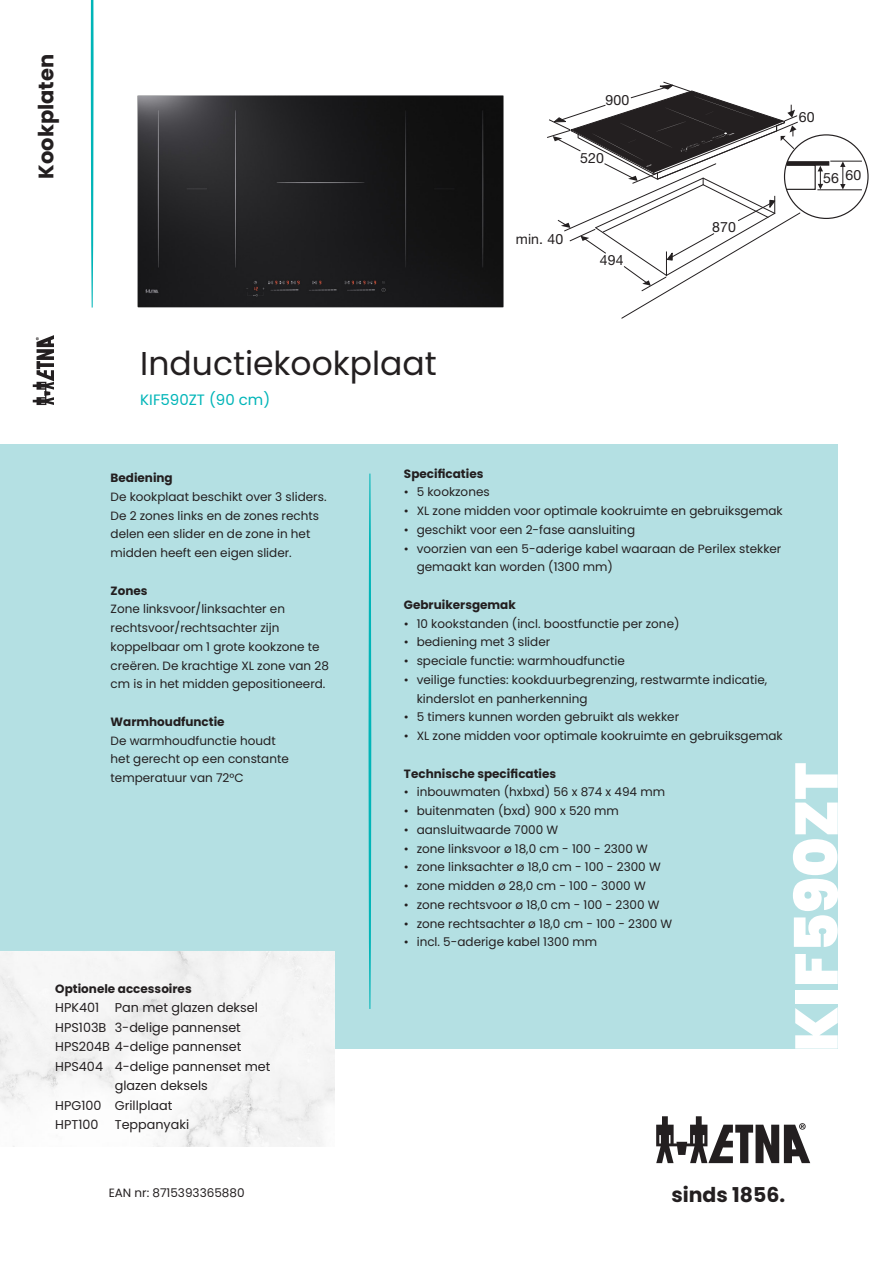
<style>
.page{position:relative;width:893px;height:1263px;background:#fff}
.page>*{position:absolute;margin:0;border:0;box-sizing:border-box;transform-origin:0 0}
.EAN_NR_nieuwe_basis{font:900 60px "Poppins";color:#fff}
.Commerciële_naam{font:33px "Poppins";color:#231f20}
.t1{font:700 21px "Poppins";color:#231f20}
.t2{font:700 20.4px "Poppins";color:#231f20}
.Typenummer___afmeting{font:15px "Poppins";color:#00b5b8}
.t3{font:14.1px "Helvetica Neue LT Std";letter-spacing:.01em;color:#231f20}
.Optionele_accessoires{font:12.75px/19.5px "Poppins";color:#231f20;text-align:center}
.USP{font:12px/18.8px "Poppins";color:#231f20}
.producttekst_tussenkop{font:700 12px "Poppins";color:#231f20}
.producttekst_bullet{font:12px "Poppins";color:#231f20}
</style>
<div class="page">
<svg style="left:91px;top:0;width:3px;height:308px"></svg>
<svg style="left:33px;top:335px;width:21px;height:70px"></svg>
<div style="left:0;top:444px;width:838px;height:605px;background:#b4e0e3"></div>
<svg style="left:369px;top:474px;width:2px;height:535px"></svg>
<svg style="left:656px;top:1116px;width:154px;height:47px"></svg>
<div style="left:0;top:951px;width:334px;height:195px;background:#f5f5f5"></div>
<hr style="left:817px;top:189px;width:45px;height:1px;background:#231f20">
<hr style="left:830px;top:161px;width:32px;height:1px;background:#231f20">
<svg style="left:840px;top:161px;width:5px;height:29px"></svg>
<svg style="left:547px;top:82px;width:283px;height:237px"></svg>
<img style="left:137px;top:95px;width:367px;height:213px">
<h3 class="t1" style="left:34px;top:179px;width:126px;rotate:-90deg">Kookplaten</h3>
<p class="t3" style="left:605px;top:92px;width:25px">900</p>
<p class="t3" style="left:580px;top:150px;width:25px">520</p>
<p class="t3" style="left:516px;top:230px;width:49px">min. 40</p>
<p class="t3" style="left:600px;top:252px;width:25px">494</p>
<p class="t3" style="left:712px;top:219px;width:25px">870</p>
<p class="t3" style="left:799px;top:109px;width:17px">60</p>
<p class="t3" style="left:823px;top:168px;width:40px">56 60</p>
<p class="Commerciële_naam" style="left:140px;top:344px;width:298px">Inductiekookplaat</p>
<p class="Typenummer___afmeting" style="left:140px;top:391px;width:131px">KIF590ZT (90 cm)</p>
<p class="producttekst_tussenkop" style="left:111px;top:471px;width:64px">Bediening</p>
<p class="USP" style="left:111px;top:487px;width:217px">De kookplaat beschikt over 3 sliders.<br>De 2 zones links en de zones rechts delen een slider en de zone in het midden heeft een eigen slider.</p>
<p class="producttekst_tussenkop" style="left:111px;top:583px;width:38px">Zones</p>
<p class="USP" style="left:111px;top:600px;width:220px">Zone linksvoor/linksachter en rechtsvoor/rechtsachter zijn koppelbaar om 1 grote kookzone te creëren. De krachtige XL zone van 28 cm is in het midden gepositioneerd.</p>
<p class="producttekst_tussenkop" style="left:111px;top:715px;width:116px">Warmhoudfunctie</p>
<p class="USP" style="left:111px;top:731px;width:180px">De warmhoudfunctie houdt het gerecht op een constante temperatuur van 72°C</p>
<p class="producttekst_tussenkop" style="left:55px;top:981px;width:138px">Optionele accessoires</p>
<p class="Optionele_accessoires" style="left:55px;top:998px;width:204px">HPK401 Pan met glazen deksel</p>
<p class="Optionele_accessoires" style="left:55px;top:1017px;width:187px">HPS103B 3-delige pannenset</p>
<p class="Optionele_accessoires" style="left:55px;top:1037px;width:188px">HPS204B 4-delige pannenset</p>
<p class="Optionele_accessoires" style="left:55px;top:1056px;width:217px">HPS404 4-delige pannenset met glazen deksels</p>
<p class="Optionele_accessoires" style="left:55px;top:1095px;width:119px">HPG100 Grillplaat</p>
<p class="Optionele_accessoires" style="left:55px;top:1115px;width:45px">HPT100</p>
<p class="Optionele_accessoires" style="left:115px;top:1115px;width:76px">Teppanyaki</p>
<p class="producttekst_bullet" style="left:109px;top:1186px;width:137px">EAN nr: 8715393365880</p>
<p class="producttekst_tussenkop" style="left:404px;top:466px;width:81px">Specificaties</p>
<p class="USP" style="left:404px;top:483px;width:87px">• 5 kookzones</p>
<p class="USP" style="left:404px;top:502px;width:380px">• XL zone midden voor optimale kookruimte en gebruiksgemak</p>
<p class="USP" style="left:404px;top:520px;width:233px">• geschikt voor een 2-fase aansluiting</p>
<p class="USP" style="left:417px;top:539px;width:366px;text-indent:-13px">• voorzien van een 5-aderige kabel waaraan de Perilex stekker gemaakt kan worden (1300 mm)</p>
<p class="producttekst_tussenkop" style="left:404px;top:598px;width:113px">Gebruikersgemak</p>
<p class="USP" style="left:404px;top:614px;width:277px">• 10 kookstanden (incl. boostfunctie per zone)</p>
<p class="USP" style="left:404px;top:633px;width:148px">• bediening met 3 slider</p>
<p class="USP" style="left:404px;top:652px;width:222px">• speciale functie: warmhoudfunctie</p>
<p class="USP" style="left:417px;top:670px;width:352px;text-indent:-13px">• veilige functies: kookduurbegrenzing, restwarmte indicatie, kinderslot en panherkenning</p>
<p class="USP" style="left:404px;top:708px;width:277px">• 5 timers kunnen worden gebruikt als wekker</p>
<p class="USP" style="left:404px;top:727px;width:380px">• XL zone midden voor optimale kookruimte en gebruiksgemak</p>
<p class="producttekst_tussenkop" style="left:404px;top:766px;width:154px">Technische specificaties</p>
<p class="USP" style="left:404px;top:783px;width:263px">• inbouwmaten (hxbxd) 56 x 874 x 494 mm</p>
<p class="USP" style="left:404px;top:802px;width:216px">• buitenmaten (bxd) 900 x 520 mm</p>
<p class="USP" style="left:404px;top:820px;width:156px">• aansluitwaarde 7000 W</p>
<p class="USP" style="left:404px;top:839px;width:245px">• zone linksvoor ø 18,0 cm - 100 - 2300 W</p>
<p class="USP" style="left:404px;top:858px;width:258px">• zone linksachter ø 18,0 cm - 100 - 2300 W</p>
<p class="USP" style="left:404px;top:877px;width:243px">• zone midden ø 28,0 cm - 100 - 3000 W</p>
<p class="USP" style="left:404px;top:895px;width:257px">• zone rechtsvoor ø 18,0 cm - 100 - 2300 W</p>
<p class="USP" style="left:404px;top:914px;width:270px">• zone rechtsachter ø 18,0 cm - 100 - 2300 W</p>
<p class="USP" style="left:404px;top:933px;width:195px">• incl. 5-aderige kabel 1300 mm</p>
<p class="EAN_NR_nieuwe_basis" style="left:782px;top:1052px;width:291px;rotate:-90deg">KIF590ZT</p>
<h3 class="t2" style="left:671px;top:1183px;width:115px">sinds 1856.</h3>
</div>
